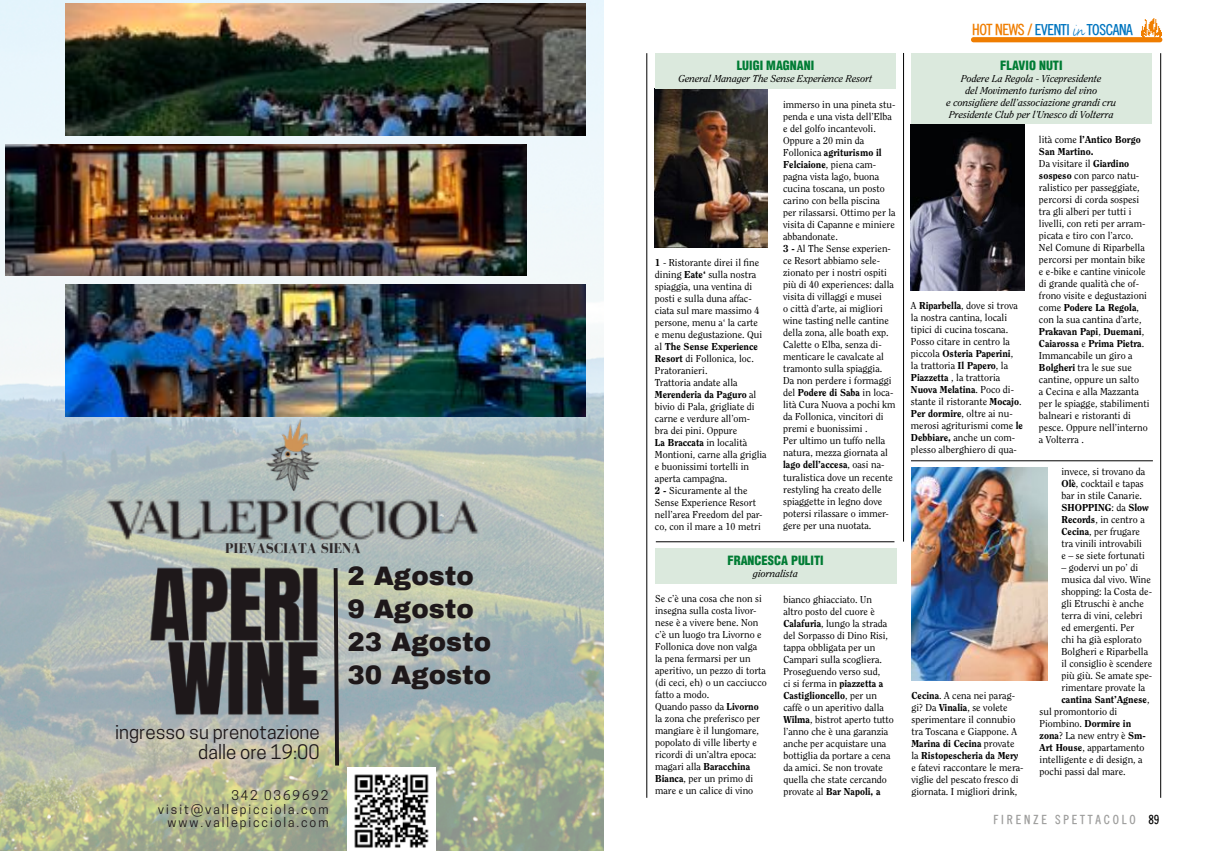
<style>
.page{position:relative;width:1205px;height:851px;background:#fff}
.page>*{position:absolute;margin:0;border:0;box-sizing:border-box;transform-origin:0 0}
.t1{font:900 26.12px/32.9px "Archivo";color:#1e181a}
.t2{font:18.75px/19.6px "Cooper Hewitt";color:#1e181a;text-align:right}
.t3{font:15px "Thaitrade";letter-spacing:-.025em;color:#0075bf}
.t4{font:700 14.5px "Bodoni FLF";color:#302a2b}
.t5{font:12.5px/13.2px "Cooper Hewitt";letter-spacing:.155em;color:#1e181a;text-align:right}
.t6{font:900 condensed 12.5px "Helvetica";color:#007c34}
.t7{font:12.5px "Thaitrade";color:#9d9d9c}
.t8{font:10px/12px "Clearface";color:#000}
.t9{font:italic 10px/12px "Clearface";color:#000;text-align:center}
.t10{font:800 10px "Clearface";color:#000}
.s1{font-weight:800}
.s2{font-size:15.25px;color:#ef7d00}
.s3{font-family:"FF Justlefthand";font-size:17.5px}
.s4{font-weight:400}
.s5{color:#000}
</style>
<div class="page">
<img style="left:1141px;top:18px;width:20px;height:19px">
<div style="left:971px;top:37px;width:191px;height:5px;background:#ef7d00;border-radius:3px"></div>
<hr style="left:646px;top:53px;width:1px;height:744px;background:#000">
<hr style="left:1160px;top:53px;width:1px;height:744px;background:#000">
<hr style="left:656px;top:541px;width:238px;height:1px;background:#000">
<hr style="left:911px;top:460px;width:242px;height:1px;background:#000">
<img style="left:655px;top:89px;width:113px;height:158px">
<div style="left:655px;top:548px;width:241px;height:36px;background:#dbe9dd"></div>
<img style="left:911px;top:124px;width:113px;height:167px">
<div style="left:911px;top:53px;width:241px;height:71px;background:#dbe9dd"></div>
<div style="left:655px;top:53px;width:241px;height:36px;background:#dbe9dd"></div>
<img style="left:912px;top:467px;width:135px;height:213px">
<hr style="left:903px;top:53px;width:1px;height:488px;background:#000">
<img style="left:0;top:0;width:603px;height:850px">
<img style="left:65px;top:3px;width:521px;height:132px">
<svg style="left:332px;top:564px;width:9px;height:205px;background:#757871"></svg>
<img style="left:144px;top:557px;width:181px;height:194px">
<img style="left:6px;top:144px;width:520px;height:132px">
<img style="left:65px;top:285px;width:521px;height:131px">
<img style="left:200px;top:416px;width:185px;height:75px">
<img style="left:69px;top:491px;width:447px;height:66px">
<img style="left:348px;top:767px;width:87px;height:83px">
<h3 class="t4" style="left:225px;top:540px;width:137px">PIEVASCIATA SIENA</h3>
<h2 class="t2" style="left:115px;top:724px;width:206px">ingresso su prenotazione dalle ore 19:00</h2>
<p class="t5" style="left:158px;top:790px;width:172px">342 0369692 visit@vallepicciola.com www.vallepicciola.com</p>
<h1 class="t1" style="left:347px;top:560px;width:145px">2 Agosto<br>9 Agosto<br>23 Agosto<br>30 Agosto</h1>
<p class="t6" style="left:737px;top:58px;width:79px">LUIGI MAGNANI</p>
<p class="t9" style="left:678px;top:73px;width:196px">General Manager The Sense Experience Resort</p>
<p class="t8" style="left:783px;top:99px;width:114px">immerso in una pineta stu&shy;penda e una vista dell’Elba e del golfo incantevoli.<br>Oppure a 20 min da<br>Follonica <span class="s1">agriturismo il<br>Felciaione</span>, piena cam&shy;pagna vista lago, buona cucina toscana, un posto carino con bella piscina per rilassarsi. Ottimo per la visita di Capanne e miniere abbandonate.<br><span class="s1">3 -</span> Al The Sense experien&shy;ce Resort abbiamo sele&shy;zionato per i nostri ospiti più di 40 experiences: dalla visita di villaggi e musei<br>o città d’arte, ai migliori wine tasting nelle cantine della zona, alle boath exp.<br>Calette o Elba, senza di&shy;menticare le cavalcate al tramonto sulla spiaggia.<br>Da non perdere i formaggi del <span class="s1">Podere di Saba</span> in loca&shy;lità Cura Nuova a pochi km da Follonica, vincitori di premi e buonissimi .<br>Per ultimo un tuffo nella natura, mezza giornata al <span class="s1">lago dell’accesa</span>, oasi na&shy;turalistica dove un recente restyling ha creato delle spiaggette in legno dove potersi rilassare o immer&shy;gere per una nuotata.</p>
<p class="t6" style="left:727px;top:553px;width:98px">FRANCESCA PULITI</p>
<p class="t9" style="left:753px;top:568px;width:47px">giornalista</p>
<p class="t8" style="left:655px;top:257px;width:113px"><span class="s1">1</span> - Ristorante direi il fine dining <span class="s1">Eate‘</span> sulla nostra spiaggia, una ventina di posti e sulla duna affac&shy;ciata sul mare massimo 4 persone, menu a‘ la carte<br>e menu degustazione. Qui al <span class="s1">The Sense Experience<br>Resort</span> di Follonica, loc.<br>Pratoranieri.<br>Trattoria andate alla<br><span class="s1">Merenderia da Paguro</span> al bivio di Pala, grigliate di carne e verdure all’om-<br>bra dei pini. Oppure<br><span class="s1">La Braccata</span> in località<br>Montioni, carne alla griglia e buonissimi tortelli in aperta campagna.<br><span class="s1">2 -</span> Sicuramente al the<br>Sense Experience Resort nell’area Freedom del par&shy;co, con il mare a 10 metri</p>
<p class="t8" style="left:655px;top:592px;width:113px">Se c’è una cosa che non si insegna sulla costa livor&shy;nese è a vivere bene. Non c’è un luogo tra Livorno e<br>Follonica dove non valga la pena fermarsi per un aperitivo, un pezzo di torta (di ceci, eh) o un cacciucco fatto a modo.<br>Quando passo da <span class="s1">Livorno </span>la zona che preferisco per mangiare è il lungomare, popolato di ville liberty e ricordi di un’altra epoca: magari alla <span class="s1">Baracchina<br>Bianca</span>, per un primo di mare e un calice di vino</p>
<p class="t8" style="left:783px;top:593px;width:112px">bianco ghiacciato. Un altro posto del cuore è<br><span class="s1">Calafuria</span>, lungo la strada del Sorpasso di Dino Risi, tappa obbligata per un<br>Campari sulla scogliera.<br>Proseguendo verso sud,<br>ci si ferma in <span class="s1">piazzetta a<br>Castiglioncello</span>, per un caffè o un aperitivo dalla<br><span class="s1">Wilma</span>, bistrot aperto tutto l’anno che è una garanzia anche per acquistare una bottiglia da portare a cena da amici. Se non trovate quella che state cercando provate al <span class="s1">Bar Napoli, a</span></p>
<h3 class="t3" style="left:972px;top:21px;width:162px"><span class="s2">HOT NEWS /</span> EVENTI <span class="s3">in</span> TOSCANA</h3>
<p class="t6" style="left:1000px;top:57px;width:64px">FLAVIO NUTI</p>
<p class="t9" style="left:946px;top:72px;width:171px">Podere La Regola - Vicepresidente<br>del Movimento turismo del vino<br>e consigliere dell’associazione grandi cru Presidente Club per l’Unesco di Volterra</p>
<p class="t8" style="left:911px;top:300px;width:113px">A <span class="s1">Riparbella</span>, dove si trova la nostra cantina, locali tipici di cucina toscana.<br>Posso citare in centro la piccola <span class="s1">Osteria Paperini</span>,<br>la trattoria <span class="s1">Il Papero</span>, la<br><span class="s1">Piazzetta</span> , la trattoria<br><span class="s1">Nuova Melatina</span>. Poco di&shy;stante il ristorante <span class="s1">Mocajo</span>.<br><span class="s1">Per dormire</span>, oltre ai nu&shy;merosi agriturismi come <span class="s1">le<br>Debbiare,</span> anche un com&shy;plesso alberghiero di qua-</p>
<p class="t8" style="left:911px;top:689px;width:114px"><span class="s1">Cecina</span>. A cena nei parag&shy;gi? Da <span class="s1">Vinalia</span>, se volete sperimentare il connubio tra Toscana e Giappone. A<br><span class="s1">Marina di Cecina</span> provate la <span class="s1">Ristopescheria da Mery </span>e fatevi raccontare le mera&shy;viglie del pescato fresco di giornata. I migliori drink,</p>
<p class="t8" style="left:1039px;top:133px;width:112px">lità come <span class="s1">l’Antico Borgo<br>San Martino.<br></span>Da visitare il <span class="s1">Giardino sospeso</span> con parco natu&shy;ralistico per passeggiate, percorsi di corda sospesi tra gli alberi per tutti i livelli, con reti per arram&shy;picata e tiro con l’arco.<br>Nel Comune di Riparbella percorsi per montain bike e e-bike e cantine vinicole di grande qualità che of&shy;frono visite e degustazioni come <span class="s1">Podere La Regola</span>, con la sua cantina d’arte,<br><span class="s1">Prakavan Papi</span>, <span class="s1">Duemani</span>,<br><span class="s1">Caiarossa</span> e <span class="s1">Prima Pietra</span>.<br>Immancabile un giro a<br><span class="s1">Bolgheri</span> tra le sue sue cantine, oppure un salto<br>a Cecina e alla Mazzanta per le spiagge, stabilimenti balneari e ristoranti di pesce. Oppure nell’interno a Volterra .</p>
<p class="t8" style="left:1061px;top:465px;width:89px">invece, si trovano da<br><span class="s1">Olè</span>, cocktail e tapas bar in stile Canarie.<br><span class="s1">SHOPPING</span>: da <span class="s1">Slow<br>Records</span>, in centro a<br><span class="s1">Cecina</span>, per frugare tra vinili introvabili<br>e – se siete fortunati</p>
<p class="t8" style="left:1061px;top:561px;width:78px">– godervi un po’ di</p>
<p class="t8" style="left:1061px;top:573px;width:91px">musica dal vivo. Wine</p>
<p class="t8" style="left:1061px;top:585px;width:92px">shopping: la Costa de-</p>
<p class="t8" style="left:1061px;top:597px;width:84px">gli Etruschi è anche</p>
<p class="t8" style="left:1061px;top:609px;width:83px">terra di vini, celebri</p>
<p class="t8" style="left:1061px;top:621px;width:75px">ed emergenti. Per</p>
<p class="t8" style="left:1061px;top:633px;width:82px">chi ha già esplorato</p>
<p class="t8" style="left:1061px;top:645px;width:88px">Bolgheri e Riparbella</p>
<p class="t8" style="left:1061px;top:657px;width:92px">il consiglio è scendere</p>
<p class="t8" style="left:1061px;top:669px;width:92px">più giù. Se amate spe-</p>
<p class="t8" style="left:1061px;top:681px;width:85px">rimentare provate la</p>
<p class="t10" style="left:1061px;top:693px;width:90px">cantina Sant’Agnese<span class="s4">,</span></p>
<p class="t8" style="left:1039px;top:705px;width:79px">sul promontorio di</p>
<p class="t8" style="left:1039px;top:717px;width:93px">Piombino. <span class="s1">Dormire in</span></p>
<p class="t8" style="left:1039px;top:729px;width:108px"><span class="s1">zona</span>? La new entry è <span class="s1">Sm-</span></p>
<p class="t8" style="left:1039px;top:741px;width:106px"><span class="s1">Art House</span>, appartamento</p>
<p class="t8" style="left:1039px;top:753px;width:105px">intelligente e di design, a</p>
<p class="t8" style="left:1039px;top:765px;width:88px">pochi passi dal mare.</p>
<p class="t7" style="left:993px;top:812px;width:167px">F I R E N Z E S P E T T A C O L O <span class="s5">89</span></p>
</div>
